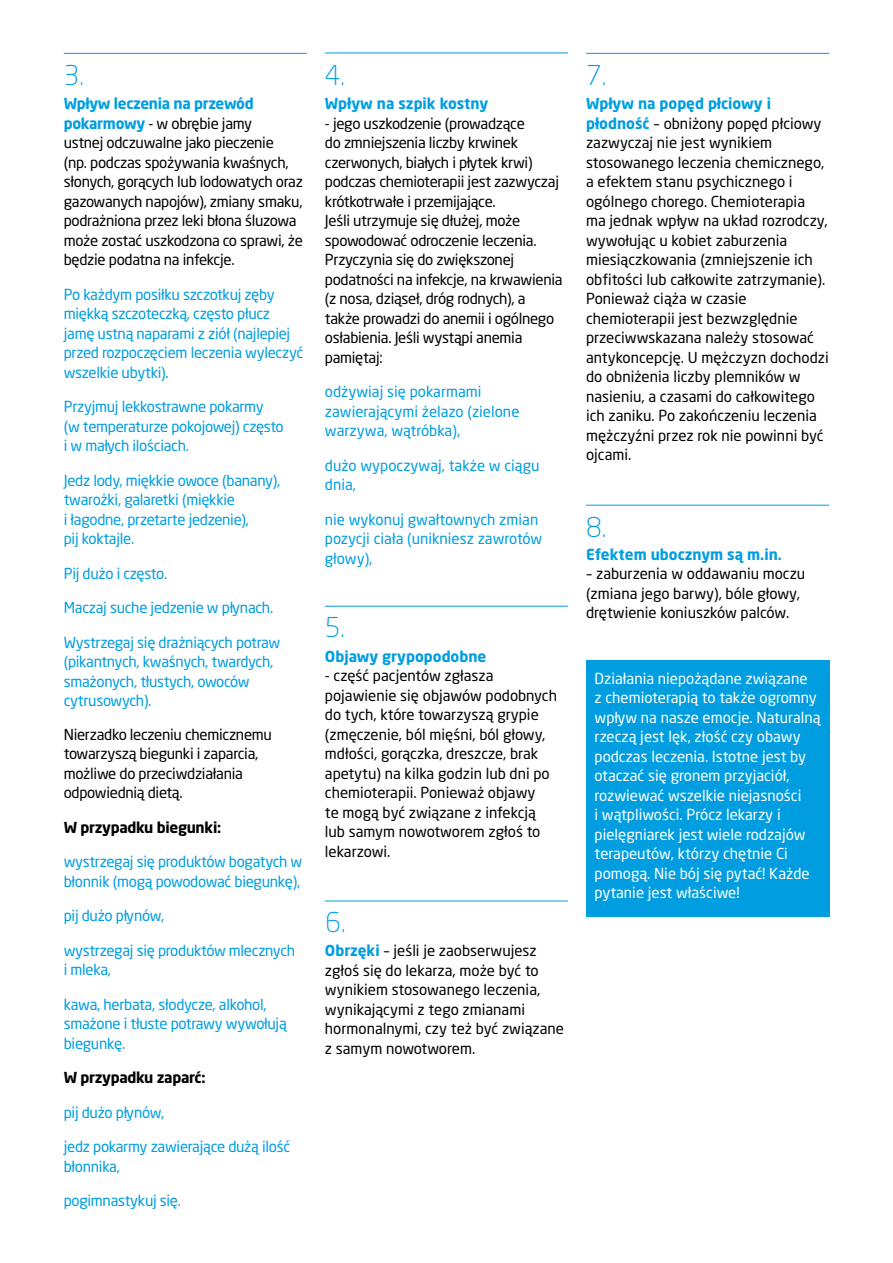
<style>
.page{position:relative;width:893px;height:1263px;background:#fff}
.page>*{position:absolute;margin:0;border:0;box-sizing:border-box;transform-origin:0 0}
.t1{font:300 27px "Neo Sans Pl";color:#009ee0}
.t2{font:15px/19.5px "Neo Sans Pl";letter-spacing:-.01em;color:#000}
.t3{font:15px/19.5px "Neo Sans Pl";letter-spacing:-.02em;color:#009ee0}
.t4{font:15px/19.5px "Neo Sans Pl";color:#fff}
.t5{font:15px/19.5px "Neo Sans Pl";color:#009ee0}
.t6{font:700 15px "Neo Sans Pl";color:#009ee0}
.t7{font:700 15px "Neo Sans Pl";letter-spacing:-.02em;color:#000}
.s1{font-weight:700;color:#009ee0}
</style>
<div class="page">
<hr style="left:64px;top:53px;width:243px;height:1px;background:#009ee0">
<hr style="left:325px;top:53px;width:243px;height:1px;background:#009ee0">
<hr style="left:586px;top:53px;width:243px;height:1px;background:#009ee0">
<hr style="left:325px;top:606px;width:243px;height:1px;background:#009ee0">
<hr style="left:325px;top:901px;width:243px;height:1px;background:#009ee0">
<hr style="left:586px;top:505px;width:243px;height:1px;background:#009ee0">
<div style="left:586px;top:661px;width:243px;height:256px;background:#009ee0"></div>
<h1 class="t1" style="left:64px;top:59px;width:22px">3.</h1>
<h1 class="t1" style="left:325px;top:59px;width:22px">4.</h1>
<p class="t2" style="left:64px;top:94px;width:241px"><span class="s1">Wpływ leczenia na przewód pokarmowy</span> - w obrębie jamy<br>ustnej odczuwalne jako pieczenie<br>(np. podczas spożywania kwaśnych, słonych, gorących lub lodowatych oraz gazowanych napojów), zmiany smaku, podrażniona przez leki błona śluzowa może zostać uszkodzona co sprawi, że będzie podatna na infekcje.</p>
<p class="t3" style="left:64px;top:284px;width:241px">Po każdym posiłku szczotkuj zęby miękką szczoteczką, często płucz jamę ustną naparami z ziół (najlepiej przed rozpoczęciem leczenia wyleczyć wszelkie ubytki).</p>
<p class="t3" style="left:64px;top:397px;width:222px">Przyjmuj lekkostrawne pokarmy<br>(w temperaturze pokojowej) często i w małych ilościach.</p>
<p class="t3" style="left:64px;top:470px;width:218px">Jedz lody, miękkie owoce (banany), twarożki, galaretki (miękkie<br>i łagodne, przetarte jedzenie),<br>pij koktajle.</p>
<p class="t3" style="left:64px;top:563px;width:105px">Pij dużo i często.</p>
<p class="t3" style="left:64px;top:598px;width:211px">Maczaj suche jedzenie w płynach.</p>
<p class="t3" style="left:64px;top:632px;width:218px">Wystrzegaj się drażniących potraw (pikantnych, kwaśnych, twardych, smażonych, tłustych, owoców cytrusowych).</p>
<p class="t2" style="left:64px;top:724px;width:210px">Nierzadko leczeniu chemicznemu towarzyszą biegunki i zaparcia, możliwe do przeciwdziałania odpowiednią dietą.</p>
<p class="t7" style="left:64px;top:817px;width:159px">W przypadku biegunki:</p>
<p class="t3" style="left:64px;top:852px;width:240px">wystrzegaj się produktów bogatych w błonnik (mogą powodować biegunkę),</p>
<p class="t3" style="left:64px;top:906px;width:102px">pij dużo płynów,</p>
<p class="t3" style="left:64px;top:940px;width:233px">wystrzegaj się produktów mlecznych i mleka,</p>
<p class="t3" style="left:64px;top:994px;width:225px">kawa, herbata, słodycze, alkohol, smażone i tłuste potrawy wywołują biegunkę.</p>
<p class="t7" style="left:64px;top:1068px;width:143px">W przypadku zaparć:</p>
<p class="t3" style="left:64px;top:1102px;width:102px">pij dużo płynów,</p>
<p class="t3" style="left:64px;top:1137px;width:228px">jedz pokarmy zawierające dużą ilość błonnika,</p>
<p class="t3" style="left:64px;top:1191px;width:119px">pogimnastykuj się.</p>
<p class="t6" style="left:325px;top:94px;width:165px">Wpływ na szpik kostny</p>
<p class="t2" style="left:325px;top:113px;width:239px">- jego uszkodzenie (prowadzące<br>do zmniejszenia liczby krwinek czerwonych, białych i płytek krwi) podczas chemioterapii jest zazwyczaj krótkotrwałe i przemijające.<br>Jeśli utrzymuje się dłużej, może spowodować odroczenie leczenia.<br>Przyczynia się do zwiększonej podatności na infekcje, na krwawienia (z nosa, dziąseł, dróg rodnych), a także prowadzi do anemii i ogólnego osłabienia. Jeśli wystąpi anemia pamiętaj:</p>
<p class="t5" style="left:325px;top:382px;width:196px">odżywiaj się pokarmami zawierającymi żelazo (zielone warzywa, wątróbka),</p>
<p class="t5" style="left:325px;top:455px;width:216px">dużo wypoczywaj, także w ciągu dnia,</p>
<p class="t5" style="left:325px;top:509px;width:219px">nie wykonuj gwałtownych zmian pozycji ciała (unikniesz zawrotów głowy),</p>
<h1 class="t1" style="left:325px;top:611px;width:22px">5.</h1>
<p class="t6" style="left:325px;top:646px;width:163px">Objawy grypopodobne</p>
<p class="t2" style="left:325px;top:666px;width:234px">- część pacjentów zgłasza pojawienie się objawów podobnych do tych, które towarzyszą grypie (zmęczenie, ból mięśni, ból głowy, mdłości, gorączka, dreszcze, brak apetytu) na kilka godzin lub dni po chemioterapii. Ponieważ objawy<br>te mogą być związane z infekcją lub samym nowotworem zgłoś to lekarzowi.</p>
<h1 class="t1" style="left:325px;top:906px;width:22px">6.</h1>
<p class="t2" style="left:325px;top:941px;width:241px"><span class="s1">Obrzęki</span> – jeśli je zaobserwujesz zgłoś się do lekarza, może być to wynikiem stosowanego leczenia, wynikającymi z tego zmianami hormonalnymi, czy też być związane z samym nowotworem.</p>
<h1 class="t1" style="left:586px;top:59px;width:22px">7.</h1>
<p class="t2" style="left:586px;top:94px;width:244px"><span class="s1">Wpływ na popęd płciowy i płodność</span> – obniżony popęd płciowy zazwyczaj nie jest wynikiem stosowanego leczenia chemicznego, a efektem stanu psychicznego i ogólnego chorego. Chemioterapia<br>ma jednak wpływ na układ rozrodczy, wywołując u kobiet zaburzenia miesiączkowania (zmniejszenie ich obfitości lub całkowite zatrzymanie).<br>Ponieważ ciąża w czasie chemioterapii jest bezwzględnie przeciwwskazana należy stosować antykoncepcję. U mężczyzn dochodzi do obniżenia liczby plemników w nasieniu, a czasami do całkowitego ich zaniku. Po zakończeniu leczenia mężczyźni przez rok nie powinni być ojcami.</p>
<h1 class="t1" style="left:586px;top:511px;width:22px">8.</h1>
<p class="t6" style="left:586px;top:544px;width:197px">Efektem ubocznym są m.in.</p>
<p class="t2" style="left:586px;top:563px;width:221px">– zaburzenia w oddawaniu moczu (zmiana jego barwy), bóle głowy, drętwienie koniuszków palców.</p>
<p class="t4" style="left:595px;top:668px;width:228px">Działania niepożądane związane<br>z chemioterapią to także ogromny wpływ na nasze emocje. Naturalną rzeczą jest lęk, złość czy obawy podczas leczenia. Istotne jest by otaczać się gronem przyjaciół, rozwiewać wszelkie niejasności<br>i wątpliwości. Prócz lekarzy i pielęgniarek jest wiele rodzajów terapeutów, którzy chętnie Ci pomogą. Nie bój się pytać! Każde pytanie jest właściwe!</p>
</div>
